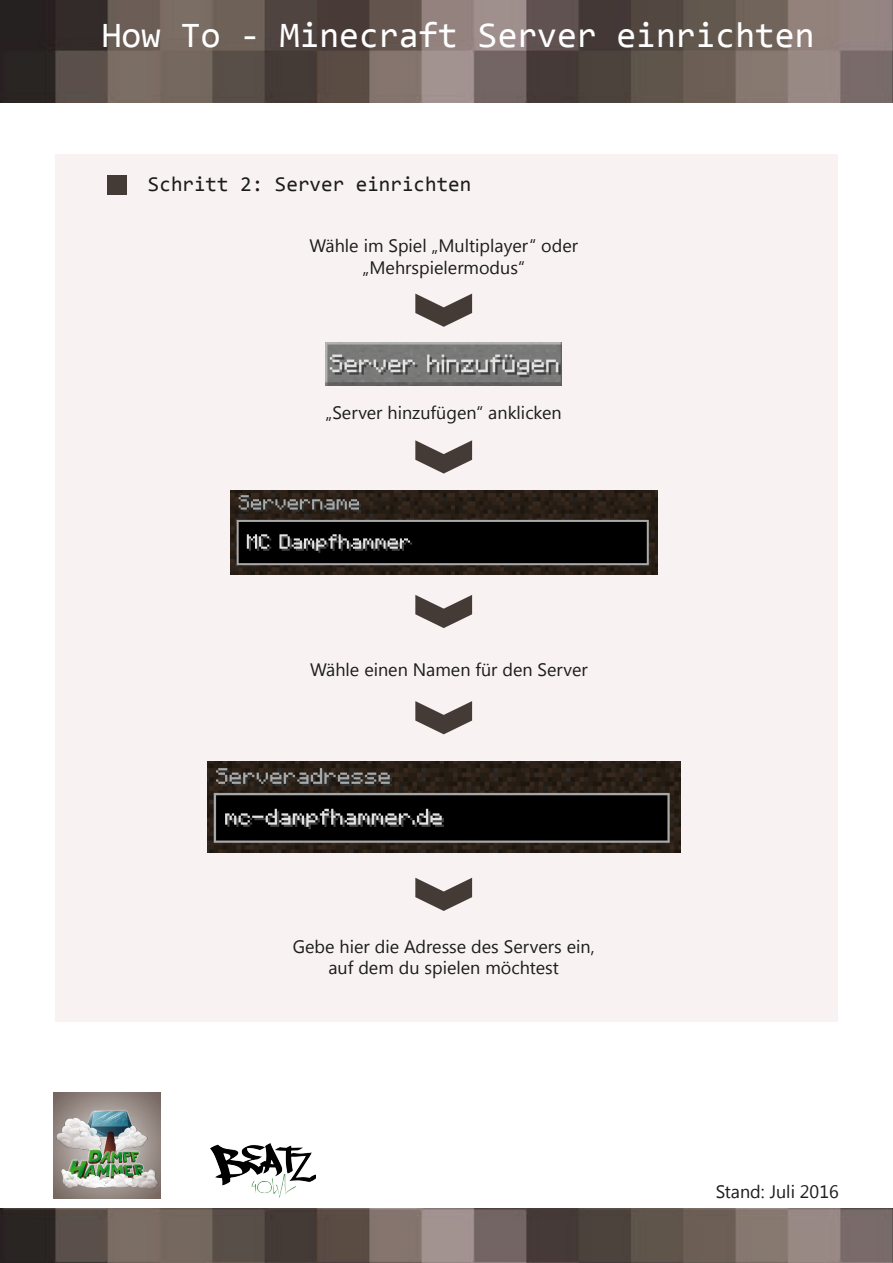
<style>
.page{position:relative;width:893px;height:1263px;background:#fff}
.page>*{position:absolute;margin:0;border:0;box-sizing:border-box;transform-origin:0 0}
.t1{font:36px "Consolas";color:#fff}
.t2{font:21px "Consolas";color:#1c1c1b}
.Aufzählung{font:18px "Segoe UI Symbol";color:#1c1c1b}
</style>
<div class="page">
<img style="left:0;top:0;width:893px;height:103px">
<img style="left:0;top:1209px;width:893px;height:54px">
<img style="left:211px;top:1143px;width:105px;height:55px">
<img style="left:54px;top:1092px;width:106px;height:106px">
<div style="left:55px;top:154px;width:783px;height:868px;background:#f8f3f2"></div>
<svg style="left:415px;top:294px;width:57px;height:33px"></svg>
<img style="left:326px;top:343px;width:236px;height:42px">
<svg style="left:415px;top:440px;width:57px;height:34px"></svg>
<img style="left:230px;top:491px;width:427px;height:84px">
<svg style="left:415px;top:595px;width:57px;height:33px"></svg>
<svg style="left:415px;top:701px;width:57px;height:33px"></svg>
<svg style="left:415px;top:878px;width:57px;height:33px"></svg>
<div style="left:108px;top:175px;width:19px;height:20px;background:#443b37"></div>
<img style="left:207px;top:761px;width:473px;height:92px">
<p class="t1" style="left:102px;top:11px;width:714px">How To - Minecraft Server einrichten</p>
<p class="t2" style="left:148px;top:170px;width:325px">Schritt 2: Server einrichten</p>
<p class="Aufzählung" style="left:345px;top:233px;width:6px">●</p>
<p class="Aufzählung" style="left:422px;top:233px;width:74px">● ◆●▼ ●</p>
<p class="Aufzählung" style="left:479px;top:254px;width:40px">□ ◆▲</p>
<p class="Aufzählung" style="left:358px;top:399px;width:164px">❖ ■◆✓ ■ ■●</p>
<p class="Aufzählung" style="left:552px;top:399px;width:12px">■</p>
<p class="Aufzählung" style="left:346px;top:656px;width:64px">● ■ ■</p>
<p class="Aufzählung" style="left:491px;top:933px;width:101px">▲ ❖ ▲ ■</p>
<p class="Aufzählung" style="left:530px;top:954px;width:31px">▼ ▲▼</p>
</div>
